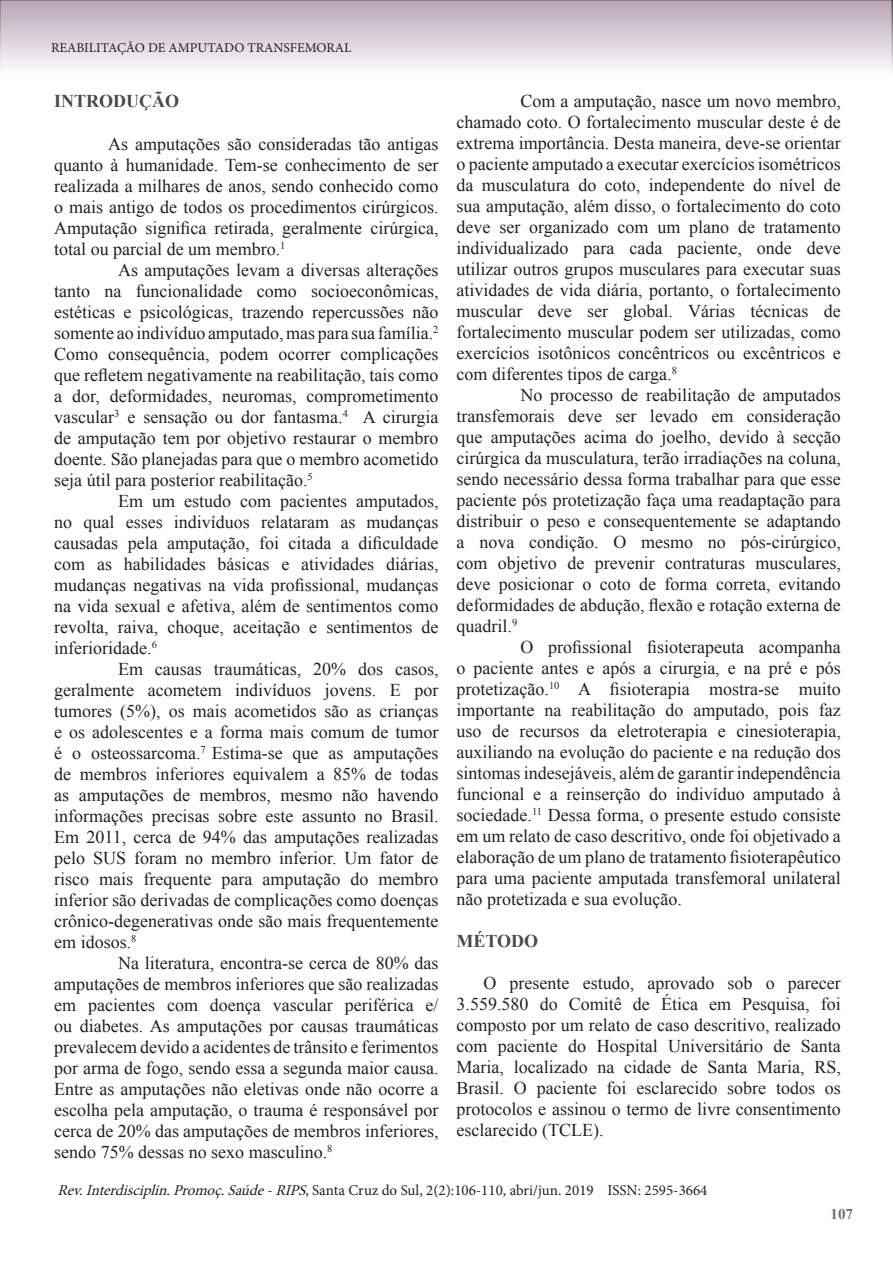
<style>
.page{position:relative;width:893px;height:1263px;background:#fff}
.page>*{position:absolute;margin:0;border:0;box-sizing:border-box;transform-origin:0 0}
.Corpo_de_texto{font:18px/21px "Times New Roman";color:#231f20;text-align:justify}
.Título_1{font:18px/21px "Times New Roman";color:#231f20;text-align:justify}
.Título_1-2{font:700 18px "Times New Roman";color:#494a4b}
.t1{font:15px "Minion Pro";color:#231f20}
.t2{font:700 15px "Times New Roman";color:#6c6d70}
.t3{font:13.5px "Minion Pro";color:#231f20}
.s1{font-style:italic}
</style>
<div class="page">
<svg style="left:0;top:0;width:893px;height:72px;background:#d8cdd7"></svg>
<p class="t3" style="left:51px;top:38px;width:302px">REABILITAÇÃO DE AMPUTADO TRANSFEMORAL</p>
<p class="Título_1-2" style="left:54px;top:88px;width:126px">INTRODUÇÃO</p>
<p class="Corpo_de_texto" style="left:54px;top:133px;width:386px;text-indent:54px">As amputações são consideradas tão antigas quanto à humanidade. Tem-se conhecimento de ser realizada a milhares de anos, sendo conhecido como o mais antigo de todos os procedimentos cirúrgicos.<br>Amputação significa retirada, geralmente cirúrgica, total ou parcial de um membro.<sup>1</sup></p>
<p class="Corpo_de_texto" style="left:54px;top:259px;width:386px;text-indent:64px">As amputações levam a diversas alterações tanto na funcionalidade como socioeconômicas, estéticas e psicológicas, trazendo repercussões não somente ao indivíduo amputado, mas para sua família.<sup>2<br></sup>Como consequência, podem ocorrer complicações que refletem negativamente na reabilitação, tais como a dor, deformidades, neuromas, comprometimento vascular<sup>3</sup> e sensação ou dor fantasma.<sup>4</sup> A cirurgia de amputação tem por objetivo restaurar o membro doente. São planejadas para que o membro acometido seja útil para posterior reabilitação.<sup>5</sup></p>
<p class="Corpo_de_texto" style="left:54px;top:490px;width:386px;text-indent:64px">Em um estudo com pacientes amputados, no qual esses indivíduos relataram as mudanças causadas pela amputação, foi citada a dificuldade com as habilidades básicas e atividades diárias, mudanças negativas na vida profissional, mudanças na vida sexual e afetiva, além de sentimentos como revolta, raiva, choque, aceitação e sentimentos de inferioridade.<sup>6</sup></p>
<p class="Corpo_de_texto" style="left:54px;top:658px;width:386px;text-indent:64px">Em causas traumáticas, 20% dos casos, geralmente acometem indivíduos jovens. E por tumores (5%), os mais acometidos são as crianças e os adolescentes e a forma mais comum de tumor é o osteossarcoma.<sup>7</sup> Estima-se que as amputações de membros inferiores equivalem a 85% de todas as amputações de membros, mesmo não havendo informações precisas sobre este assunto no Brasil.<br>Em 2011, cerca de 94% das amputações realizadas pelo SUS foram no membro inferior. Um fator de risco mais frequente para amputação do membro inferior são derivadas de complicações como doenças crônico-degenerativas onde são mais frequentemente em idosos.<sup>8</sup></p>
<p class="Corpo_de_texto" style="left:54px;top:952px;width:386px;text-indent:64px">Na literatura, encontra-se cerca de 80% das amputações de membros inferiores que são realizadas em pacientes com doença vascular periférica e/ ou diabetes. As amputações por causas traumáticas prevalecem devido a acidentes de trânsito e ferimentos por arma de fogo, sendo essa a segunda maior causa.<br>Entre as amputações não eletivas onde não ocorre a escolha pela amputação, o trauma é responsável por cerca de 20% das amputações de membros inferiores, sendo 75% dessas no sexo masculino.<sup>8</sup></p>
<p class="Corpo_de_texto" style="left:457px;top:90px;width:386px;text-indent:64px">Com a amputação, nasce um novo membro, chamado coto. O fortalecimento muscular deste é de extrema importância. Desta maneira, deve-se orientar o paciente amputado a executar exercícios isométricos da musculatura do coto, independente do nível de sua amputação, além disso, o fortalecimento do coto deve ser organizado com um plano de tratamento individualizado para cada paciente, onde deve utilizar outros grupos musculares para executar suas atividades de vida diária, portanto, o fortalecimento muscular deve ser global. Várias técnicas de fortalecimento muscular podem ser utilizadas, como exercícios isotônicos concêntricos ou excêntricos e com diferentes tipos de carga.<sup>8</sup></p>
<p class="Corpo_de_texto" style="left:457px;top:384px;width:386px;text-indent:64px">No processo de reabilitação de amputados transfemorais deve ser levado em consideração que amputações acima do joelho, devido à secção cirúrgica da musculatura, terão irradiações na coluna, sendo necessário dessa forma trabalhar para que esse paciente pós protetização faça uma readaptação para distribuir o peso e consequentemente se adaptando a nova condição. O mesmo no pós-cirúrgico, com objetivo de prevenir contraturas musculares, deve posicionar o coto de forma correta, evitando deformidades de abdução, flexão e rotação externa de quadril.<sup>9</sup></p>
<p class="Corpo_de_texto" style="left:457px;top:636px;width:386px;text-indent:64px">O profissional fisioterapeuta acompanha o paciente antes e após a cirurgia, e na pré e pós protetização.<sup>10</sup> A fisioterapia mostra-se muito importante na reabilitação do amputado, pois faz uso de recursos da eletroterapia e cinesioterapia, auxiliando na evolução do paciente e na redução dos sintomas indesejáveis, além de garantir independência funcional e a reinserção do indivíduo amputado à sociedade.<sup>11</sup> Dessa forma, o presente estudo consiste em um relato de caso descritivo, onde foi objetivado a elaboração de um plano de tratamento fisioterapêutico para uma paciente amputada transfemoral unilateral não protetizada e sua evolução.</p>
<p class="Título_1-2" style="left:457px;top:929px;width:83px">MÉTODO</p>
<p class="Título_1" style="left:457px;top:972px;width:386px;text-indent:27px">O presente estudo, aprovado sob o parecer 3.559.580 do Comitê de Ética em Pesquisa, foi composto por um relato de caso descritivo, realizado com paciente do Hospital Universitário de Santa Maria, localizado na cidade de Santa Maria, RS, Brasil. O paciente foi esclarecido sobre todos os protocolos e assinou o termo de livre consentimento esclarecido (TCLE).</p>
<p class="t1" style="left:57px;top:1180px;width:652px"><span class="s1">Rev.Interdisciplin.Promoç.Saúde-RIPS</span>, Santa Cruz do Sul, 2(2):106-110, abri/jun. 2019 ISSN: 2595-3664</p>
<p class="t2" style="left:831px;top:1204px;width:24px">107</p>
</div>
